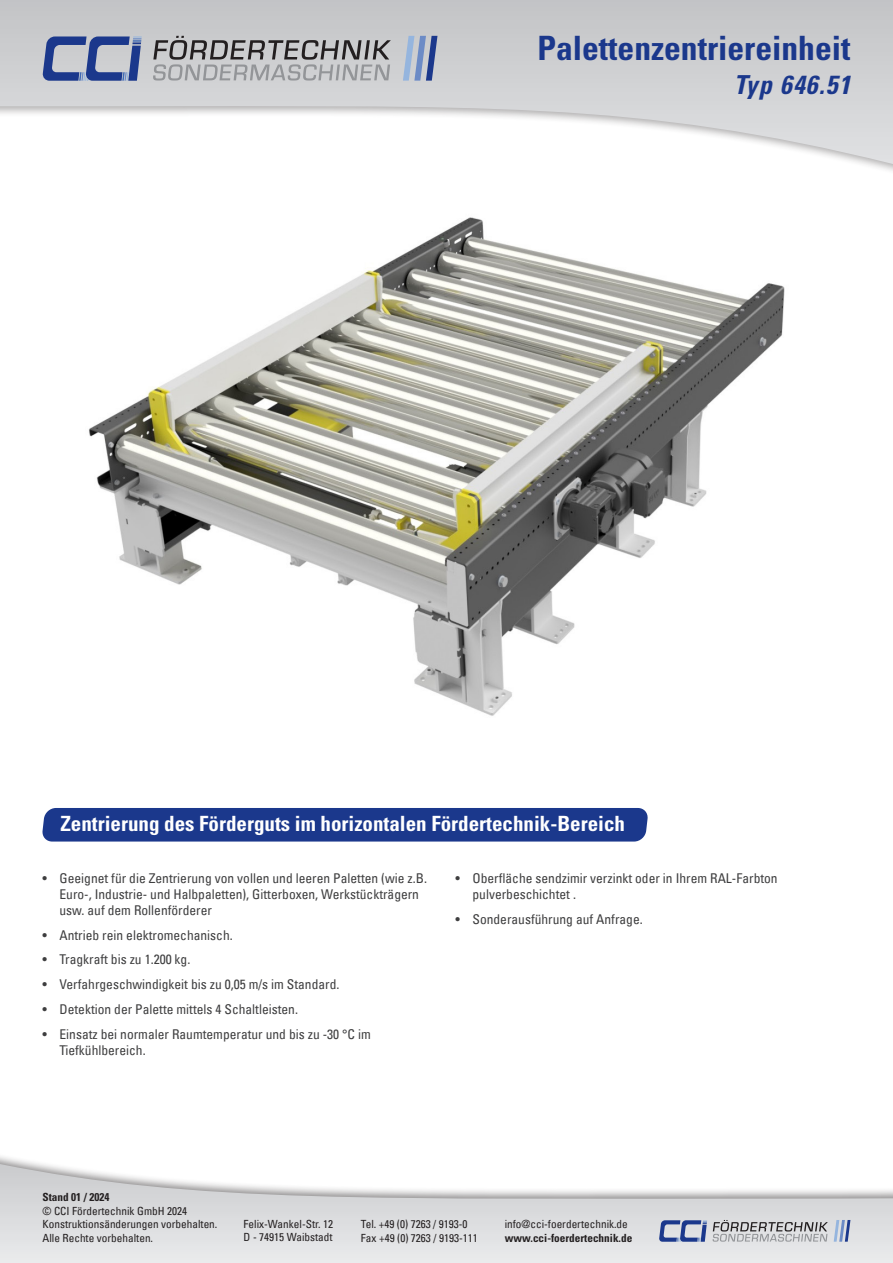
<style>
.page{position:relative;width:893px;height:1263px;background:#fff}
.page>*{position:absolute;margin:0;border:0;box-sizing:border-box;transform-origin:0 0}
.t1{font:700 condensed 33.6px "Univers LT Std";color:#1b388c}
.t2{font:italic 700 condensed 26.1px "Univers LT Std";letter-spacing:.05em;color:#1b388c}
.Absatzformat_2{font:700 condensed 21px "Univers LT Std";color:#fff}
.t3{font:condensed 13.5px/16.2px "Univers LT";color:#3e3e3f}
.t4{font:condensed 11.25px "Univers LT";color:#231f20}
.t5{font:700 condensed 11.25px "Univers LT Std";color:#231f20}
</style>
<div class="page">
<div style="left:42px;top:808px;width:606px;height:33px;background:#1b388c"></div>
<img style="left:89px;top:263px;width:696px;height:453px">
<svg style="left:0;top:0;width:893px;height:164px"></svg>
<svg style="left:153px;top:36px;width:238px;height:45px;background:#a9aaac"></svg>
<svg style="left:403px;top:36px;width:34px;height:45px;background:#94a4c4"></svg>
<svg style="left:42px;top:36px;width:100px;height:45px;background:#7a88b0"></svg>
<svg style="left:0;top:1164px;width:893px;height:99px"></svg>
<svg style="left:713px;top:1220px;width:115px;height:21px;background:#b5b5b7"></svg>
<svg style="left:834px;top:1220px;width:16px;height:22px"></svg>
<svg style="left:659px;top:1220px;width:48px;height:22px"></svg>
<p class="t1" style="left:537px;top:28px;width:315px">Palettenzentriereinheit</p>
<p class="t2" style="left:734px;top:69px;width:118px">Typ 646.51</p>
<p class="Absatzformat_2" style="left:60px;top:810px;width:566px">Zentrierung des Förderguts im horizontalen Fördertechnik-Bereich</p>
<p class="t3" style="left:60px;top:869px;width:369px;text-indent:-17px">• Geeignet für die Zentrierung von vollen und leeren Paletten (wie z.B.<br>Euro-, Industrie- und Halbpaletten), Gitterboxen, Werkstückträgern usw. auf dem Rollenförderer</p>
<p class="t3" style="left:43px;top:927px;width:192px">• Antrieb rein elektromechanisch.</p>
<p class="t3" style="left:43px;top:951px;width:149px">• Tragkraft bis zu 1.200 kg.</p>
<p class="t3" style="left:43px;top:976px;width:298px">• Verfahrgeschwindigkeit bis zu 0,05 m/s im Standard.</p>
<p class="t3" style="left:43px;top:1001px;width:257px">• Detektion der Palette mittels 4 Schaltleisten.</p>
<p class="t3" style="left:60px;top:1025px;width:313px;text-indent:-17px">• Einsatz bei normaler Raumtemperatur und bis zu -30 °C im<br>Tiefkühlbereich.</p>
<p class="t3" style="left:472px;top:869px;width:307px;text-indent:-17px">• Oberfläche sendzimir verzinkt oder in Ihrem RAL-Farbton pulverbeschichtet .</p>
<p class="t3" style="left:455px;top:910px;width:189px">• Sonderausführung auf Anfrage.</p>
<p class="t5" style="left:43px;top:1190px;width:68px">Stand 01 / 2024</p>
<p class="t4" style="left:43px;top:1203px;width:146px">© CCI Fördertechnik GmbH 2024</p>
<p class="t4" style="left:43px;top:1217px;width:176px">Konstruktionsänderungen vorbehalten.</p>
<p class="t4" style="left:43px;top:1230px;width:112px">Alle Rechte vorbehalten.</p>
<p class="t4" style="left:244px;top:1217px;width:91px">Felix-Wankel-Str. 12</p>
<p class="t4" style="left:244px;top:1230px;width:90px">D - 74915 Waibstadt</p>
<p class="t4" style="left:361px;top:1217px;width:108px">Tel. +49 (0) 7263 / 9193-0</p>
<p class="t4" style="left:361px;top:1230px;width:118px">Fax +49 (0) 7263 / 9193-111</p>
<p class="t4" style="left:505px;top:1217px;width:125px">info@cci-foerdertechnik.de</p>
<p class="t5" style="left:505px;top:1231px;width:129px">www.cci-foerdertechnik.de</p>
</div>
